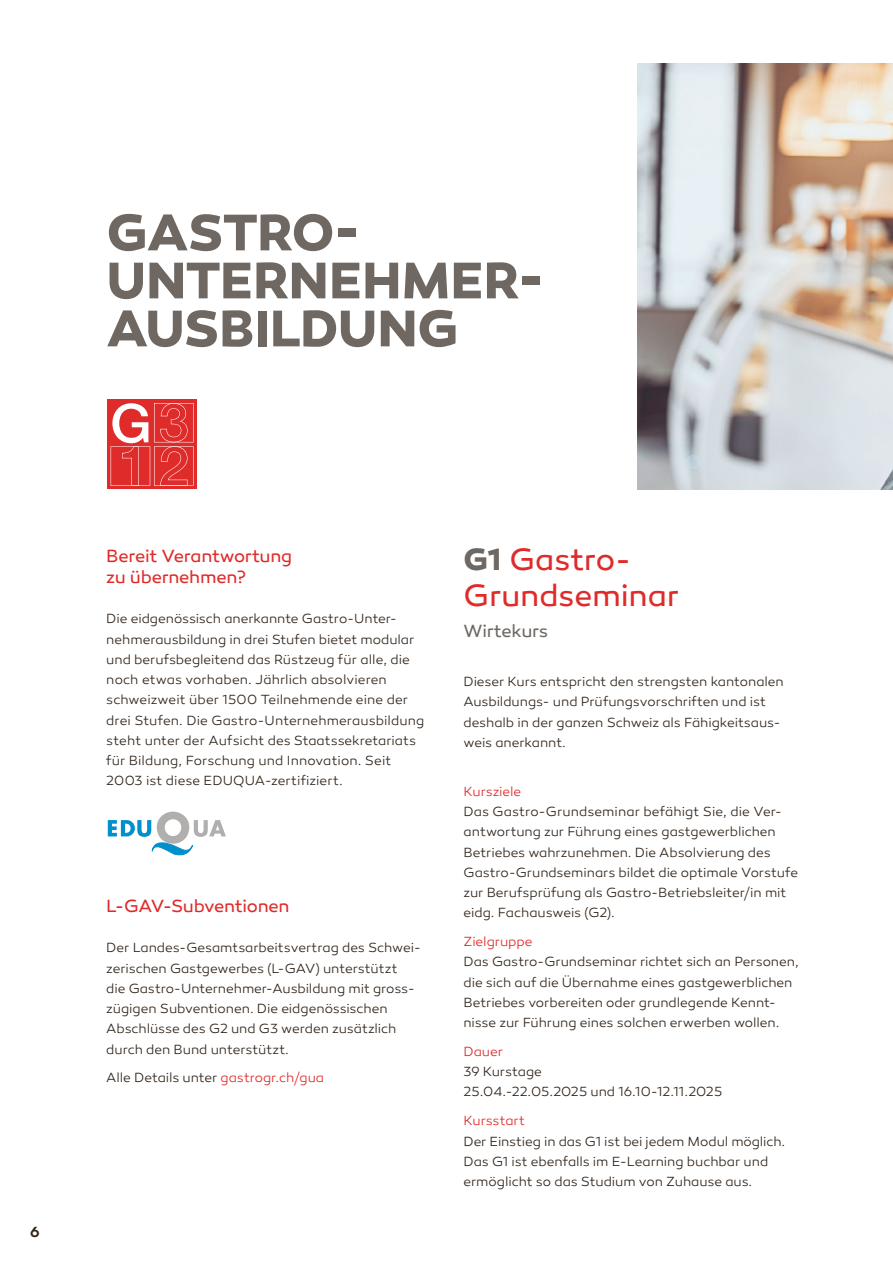
<style>
.page{position:relative;width:893px;height:1263px;background:#fff}
.page>*{position:absolute;margin:0;border:0;box-sizing:border-box;transform-origin:0 0}
.t1{font:700 52.5px/48px "Canaro";letter-spacing:-.01em;color:#6f6862}
.t2{font:31.5px/36px "Canaro";letter-spacing:-.01em;color:#df2b2a}
.t3{font:18px/21px "Canaro";letter-spacing:-.015em;color:#df2b2a}
.t4{font:18px "Canaro";letter-spacing:-.015em;color:#6f6862}
.t5{font:600 15px "Canaro";color:#32261c}
.t6{font:300 13.5px/20.2px "Canaro";letter-spacing:-.005em;color:#32261c}
.t7{font:300 13.5px "Canaro";letter-spacing:-.005em;color:#df2b2a}
.s1{color:#df2b2a}
.s2{font-weight:700;color:#6f6862}
</style>
<div class="page">
<div style="left:107px;top:400px;width:90px;height:89px;background:#df2b2a"></div>
<svg style="left:111px;top:403px;width:83px;height:83px"></svg>
<svg style="left:108px;top:812px;width:118px;height:43px"></svg>
<img style="left:638px;top:64px;width:255px;height:425px">
<h1 class="t1" style="left:107px;top:208px;width:438px">GASTRO-<br>UNTERNEHMER-<br>AUSBILDUNG</h1>
<p class="t5" style="left:30px;top:1223px;width:11px">6</p>
<h3 class="t3" style="left:106px;top:545px;width:187px">Bereit Verantwortung zu übernehmen?</h3>
<p class="t6" style="left:106px;top:609px;width:319px">Die eidgenössisch anerkannte Gastro-Unter&shy;nehmerausbildung in drei Stufen bietet modular und berufsbegleitend das Rüstzeug für alle, die noch etwas vorhaben. Jährlich absolvieren schweizweit über 1500 Teilnehmende eine der drei Stufen. Die Gastro-Unternehmerausbildung steht unter der Aufsicht des Staatssekretariats für Bildung, Forschung und Innovation. Seit 2003 ist diese EDUQUA-zertifiziert.</p>
<h3 class="t3" style="left:106px;top:895px;width:185px">L-GAV-Subventionen</h3>
<p class="t6" style="left:106px;top:938px;width:316px">Der Landes-Gesamtsarbeitsvertrag des Schwei&shy;zerischen Gastgewerbes (L-GAV) unterstützt<br>die Gastro-Unternehmer-Ausbildung mit gross&shy;zügigen Subventionen. Die eidgenössischen Abschlüsse des G2 und G3 werden zusätzlich durch den Bund unterstützt.</p>
<p class="t6" style="left:106px;top:1068px;width:219px">Alle Details unter <span class="s1">gastrogr.ch/gua</span></p>
<h2 class="t2" style="left:463px;top:541px;width:217px"><span class="s2">G1</span> Gastro-<br>Grundseminar</h2>
<h3 class="t4" style="left:463px;top:620px;width:86px">Wirtekurs</h3>
<p class="t6" style="left:463px;top:672px;width:322px">Dieser Kurs entspricht den strengsten kantonalen Ausbildungs- und Prüfungsvorschriften und ist deshalb in der ganzen Schweiz als Fähigkeitsaus&shy;weis anerkannt.</p>
<p class="t7" style="left:463px;top:783px;width:59px">Kursziele</p>
<p class="t6" style="left:463px;top:802px;width:336px">Das Gastro-Grundseminar befähigt Sie, die Ver&shy;antwortung zur Führung eines gastgewerblichen Betriebes wahrzunehmen. Die Absolvierung des Gastro-Grundseminars bildet die optimale Vorstufe zur Berufsprüfung als Gastro-Betriebsleiter/in mit eidg. Fachausweis (G2).</p>
<p class="t7" style="left:463px;top:934px;width:71px">Zielgruppe</p>
<p class="t6" style="left:463px;top:952px;width:337px">Das Gastro-Grundseminar richtet sich an Personen, die sich auf die Übernahme eines gastgewerblichen Betriebes vorbereiten oder grundlegende Kennt&shy;nisse zur Führung eines solchen erwerben wollen.</p>
<p class="t7" style="left:463px;top:1043px;width:41px">Dauer</p>
<p class="t6" style="left:463px;top:1062px;width:260px">39 Kurstage<br>25.04.-22.05.2025 und 16.10-12.11.2025</p>
<p class="t7" style="left:463px;top:1113px;width:63px">Kursstart</p>
<p class="t6" style="left:463px;top:1131px;width:323px">Der Einstieg in das G1 ist bei jedem Modul möglich.<br>Das G1 ist ebenfalls im E-Learning buchbar und ermöglicht so das Studium von Zuhause aus.</p>
</div>
